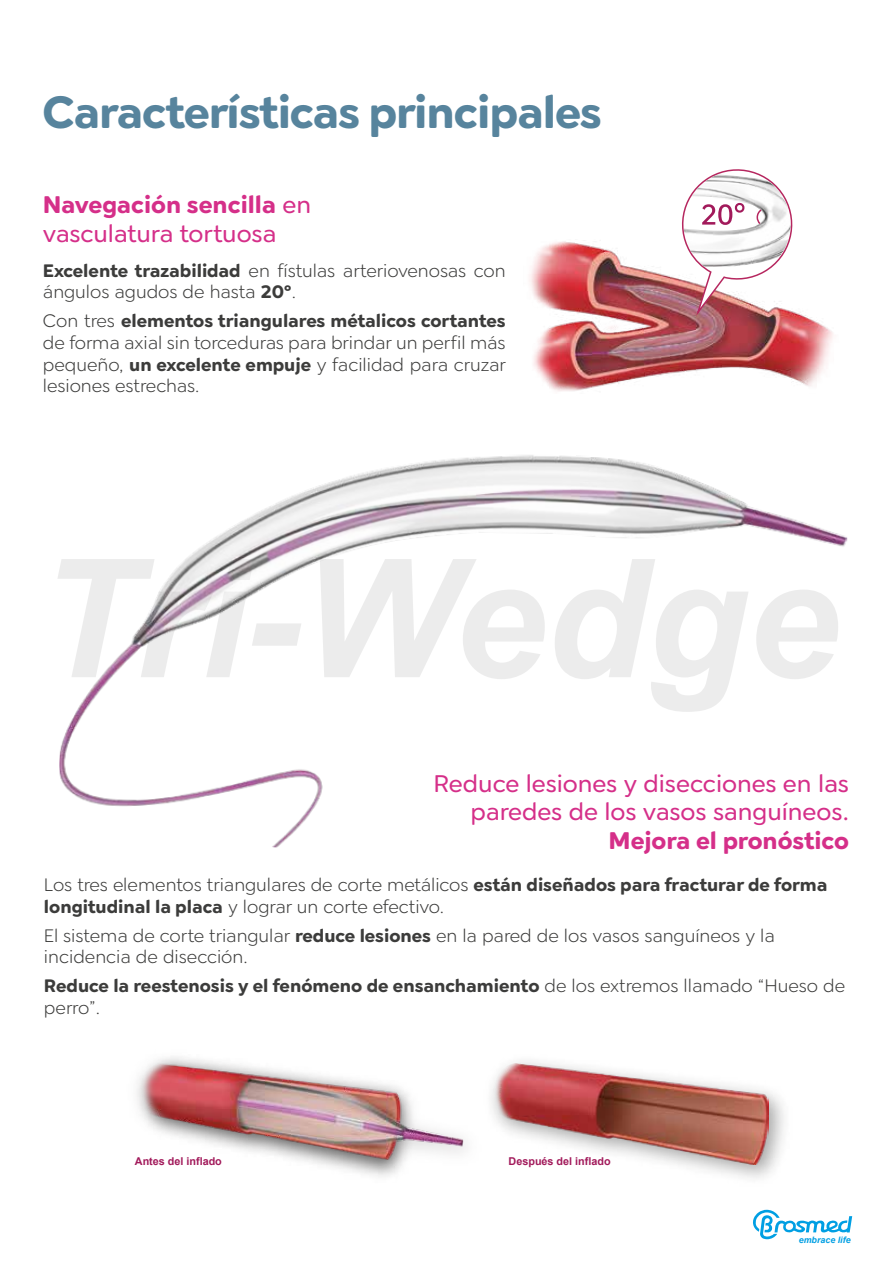
<style>
.page{position:relative;width:893px;height:1263px;background:#fff}
.page>*{position:absolute;margin:0;border:0;box-sizing:border-box;transform-origin:0 0}
.t1{font:700 45px "Cerco";letter-spacing:-.025em;color:#57849d}
.t2{font:24px/28.8px "Cerco";color:#d52f89}
.t3{font:700 24px "Cerco";color:#d52f89}
.t4{font:300 18px/21.6px "Cerco";color:#3c3c3b}
.t5{font:700 18px/21.6px "Cerco";color:#3c3c3b}
.t6{font:700 10.8px "Arial";color:#a21a5b}
.t7{font:italic 700 8.85px "Arial";color:#009fe3}
.s1{font-weight:700}
.s2{font-weight:300}
</style>
<div class="page">
<img style="left:59px;top:455px;width:789px;height:393px">
<svg style="left:753px;top:1210px;width:99px;height:29px"></svg>
<img style="left:529px;top:241px;width:304px;height:150px">
<svg style="left:673px;top:169px;width:128px;height:151px"></svg>
<img style="left:491px;top:1061px;width:293px;height:118px">
<img style="left:493px;top:1063px;width:275px;height:101px">
<img style="left:137px;top:1057px;width:326px;height:120px">
<h1 class="t1" style="left:43px;top:75px;width:560px">Características principales</h1>
<h2 class="t2" style="left:43px;top:189px;width:270px"><span class="s1">Navegación sencilla</span> en vasculatura tortuosa</h2>
<p class="t4" style="left:43px;top:259px;width:464px"><span class="s1">Excelente trazabilidad</span> en fístulas arteriovenosas con ángulos agudos de hasta <span class="s1">20°</span>.</p>
<p class="t4" style="left:43px;top:309px;width:464px;text-align:justify">Con tres <span class="s1">elementos triangulares métalicos cortantes </span>de forma axial sin torceduras para brindar un perfil más pequeño, <span class="s1">un excelente empuje</span> y facilidad para cruzar lesiones estrechas.</p>
<h2 class="t2" style="left:433px;top:767px;width:417px;text-align:right">Reduce lesiones y disecciones en las paredes de los vasos sanguíneos.</h2>
<h2 class="t3" style="left:609px;top:821px;width:242px">Mejora el pronóstico</h2>
<p class="t4" style="left:44px;top:873px;width:785px">Los tres elementos triangulares de corte metálicos <span class="s1">están diseñados para fracturar de forma longitudinal la placa</span> y lograr un corte efectivo.</p>
<p class="t4" style="left:44px;top:923px;width:732px">El sistema de corte triangular <span class="s1">reduce lesiones</span> en la pared de los vasos sanguíneos y la incidencia de disección.</p>
<p class="t5" style="left:44px;top:974px;width:803px">Reduce la reestenosis y el fenómeno de ensanchamiento <span class="s2">de los extremos llamado “Hueso de perro”.</span></p>
<p class="t6" style="left:135px;top:1153px;width:89px">Antes del inflado</p>
<p class="t6" style="left:509px;top:1153px;width:104px">Después del inflado</p>
<p class="t7" style="left:799px;top:1233px;width:53px">embrace life</p>
</div>
